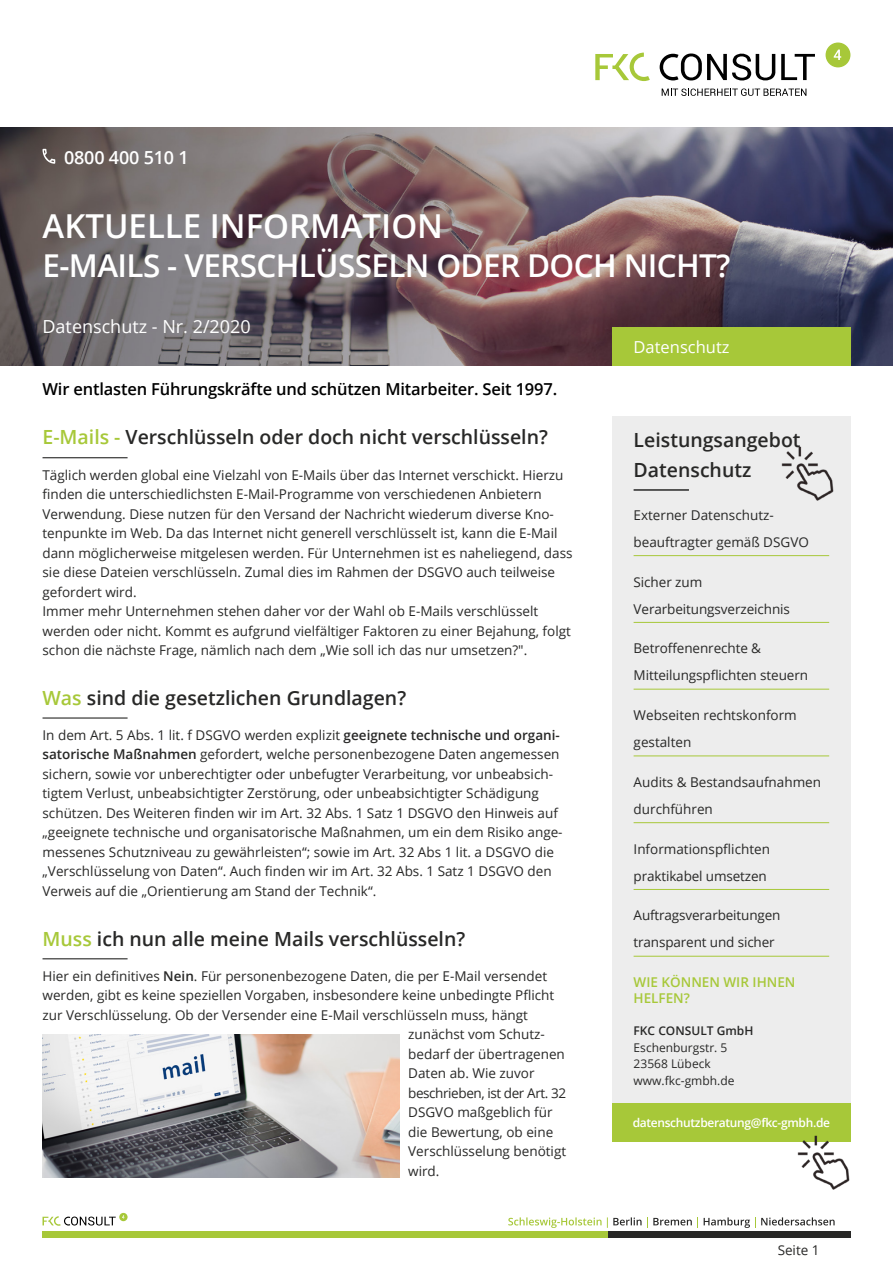
<style>
.page{position:relative;width:893px;height:1263px;background:#fff}
.page>*{position:absolute;margin:0;border:0;box-sizing:border-box;transform-origin:0 0}
.t1{font:600 33px "Open Sans";color:#fff}
.t2{font:600 31.5px "Open Sans";letter-spacing:-.02em;color:#fff}
.t3{font:600 19.5px/30px "Open Sans";color:#282827}
.t4{font:18px "Open Sans";color:#fff}
.t5{font:600 18px "Open Sans";letter-spacing:-.01em;color:#fff}
.t6{font:600 16.5px "Open Sans";letter-spacing:-.01em;color:#000}
.t7{font:16.5px "Open Sans";color:#fff}
.t8{font:13.5px/19.5px "Open Sans";color:#282827}
.t9{font:13.5px "Open Sans";letter-spacing:-.03em;color:#282827}
.t10{font:600 13.5px/16.2px "Open Sans";color:#a7c839}
.t11{font:12px/16.5px "Open Sans";color:#282827}
.t12{font:600 12px "Open Sans";letter-spacing:-.025em;color:#fff}
.t13{font:600 12px "Open Sans";color:#282827}
.s1{color:#a7c839}
.s2{font-weight:600}
</style>
<div class="page">
<svg style="left:595px;top:53px;width:55px;height:28px"></svg>
<svg style="left:660px;top:53px;width:115px;height:28px"></svg>
<svg style="left:781px;top:54px;width:34px;height:26px"></svg>
<div style="left:825px;top:43px;width:25px;height:24px;background:#a7c839;border-radius:50%"></div>
<svg style="left:834px;top:50px;width:7px;height:10px"></svg>
<svg style="left:662px;top:88px;width:144px;height:8px"></svg>
<svg style="left:43px;top:1216px;width:73px;height:10px"></svg>
<svg style="left:119px;top:1213px;width:9px;height:8px"></svg>
<div style="left:43px;top:1231px;width:578px;height:6px;background:#a7c839"></div>
<div style="left:608px;top:1231px;width:242px;height:6px;background:#282827"></div>
<svg style="left:704px;top:1217px;width:131px;height:11px"></svg>
<svg style="left:508px;top:1217px;width:190px;height:11px"></svg>
<img style="left:0;top:128px;width:893px;height:238px">
<div style="left:612px;top:327px;width:238px;height:39px;background:#a7c839"></div>
<div style="left:612px;top:417px;width:238px;height:725px;background:#ededed"></div>
<hr style="left:43px;top:457px;width:85px;height:1px;background:#282827">
<hr style="left:43px;top:717px;width:85px;height:2px;background:#282827">
<hr style="left:43px;top:958px;width:85px;height:1px;background:#282827">
<svg style="left:43px;top:149px;width:12px;height:15px"></svg>
<img style="left:781px;top:446px;width:53px;height:54px">
<hr style="left:634px;top:555px;width:195px;height:1px;background:#a7c839">
<hr style="left:634px;top:622px;width:195px;height:1px;background:#a7c839">
<hr style="left:634px;top:689px;width:195px;height:1px;background:#a7c839">
<hr style="left:634px;top:755px;width:195px;height:1px;background:#a7c839">
<hr style="left:634px;top:822px;width:195px;height:1px;background:#a7c839">
<hr style="left:634px;top:889px;width:195px;height:1px;background:#a7c839">
<hr style="left:634px;top:956px;width:195px;height:1px;background:#a7c839">
<hr style="left:634px;top:489px;width:55px;height:2px;background:#282827">
<div style="left:612px;top:1104px;width:238px;height:38px;background:#a7c839"></div>
<img style="left:797px;top:1135px;width:53px;height:54px">
<img style="left:43px;top:1035px;width:357px;height:143px">
<h3 class="t5" style="left:64px;top:145px;width:126px">0800 400 510 1</h3>
<h1 class="t1" style="left:43px;top:203px;width:402px">AKTUELLE INFORMATION</h1>
<h2 class="t2" style="left:43px;top:244px;width:689px">E-MAILS - VERSCHLÜSSELN ODER DOCH NICHT?</h2>
<h3 class="t4" style="left:43px;top:314px;width:210px">Datenschutz - Nr. 2/2020</h3>
<p class="t6" style="left:43px;top:378px;width:516px">Wir entlasten Führungskräfte und schützen Mitarbeiter. Seit 1997.</p>
<h3 class="t3" style="left:43px;top:422px;width:507px"><span class="s1">E-Mails -</span> Verschlüsseln oder doch nicht verschlüsseln?</h3>
<p class="t8" style="left:43px;top:465px;width:531px">Täglich werden global eine Vielzahl von E-Mails über das Internet verschickt. Hierzu finden die unterschiedlichsten E-Mail-Programme von verschiedenen Anbietern Verwendung. Diese nutzen für den Versand der Nachricht wiederum diverse Kno&shy;tenpunkte im Web. Da das Internet nicht generell verschlüsselt ist, kann die E-Mail dann möglicherweise mitgelesen werden. Für Unternehmen ist es naheliegend, dass sie diese Dateien verschlüsseln. Zumal dies im Rahmen der DSGVO auch teilweise gefordert wird.<br>Immer mehr Unternehmen stehen daher vor der Wahl ob E-Mails verschlüsselt werden oder nicht. Kommt es aufgrund vielfältiger Faktoren zu einer Bejahung, folgt schon die nächste Frage, nämlich nach dem „Wie soll ich das nur umsetzen?".</p>
<h3 class="t3" style="left:43px;top:682px;width:365px"><span class="s1">Was</span> sind die gesetzlichen Grundlagen?</h3>
<p class="t8" style="left:43px;top:725px;width:522px">In dem Art. 5 Abs. 1 lit. f DSGVO werden explizit <span class="s2">geeignete technische und organi&shy;satorische Maßnahmen</span> gefordert, welche personenbezogene Daten angemessen sichern, sowie vor unberechtigter oder unbefugter Verarbeitung, vor unbeabsich&shy;tigtem Verlust, unbeabsichtigter Zerstörung, oder unbeabsichtigter Schädigung schützen. Des Weiteren finden wir im Art. 32 Abs. 1 Satz 1 DSGVO den Hinweis auf „geeignete technische und organisatorische Maßnahmen, um ein dem Risiko ange&shy;messenes Schutzniveau zu gewährleisten“; sowie im Art. 32 Abs 1 lit. a DSGVO die „Verschlüsselung von Daten“. Auch finden wir im Art. 32 Abs. 1 Satz 1 DSGVO den Verweis auf die „Orientierung am Stand der Technik“.</p>
<h3 class="t3" style="left:43px;top:923px;width:424px"><span class="s1">Muss</span> ich nun alle meine Mails verschlüsseln?</h3>
<p class="t8" style="left:43px;top:966px;width:506px">Hier ein definitives <span class="s2">Nein</span>. Für personenbezogene Daten, die per E-Mail versendet</p>
<p class="t8" style="left:43px;top:985px;width:513px">werden, gibt es keine speziellen Vorgaben, insbesondere keine unbedingte Pflicht</p>
<p class="t8" style="left:43px;top:1005px;width:487px">zur Verschlüsselung. Ob der Versender eine E-Mail verschlüsseln muss, hängt</p>
<p class="t8" style="left:408px;top:1024px;width:138px">zunächst vom Schutz-</p>
<p class="t8" style="left:408px;top:1044px;width:158px">bedarf der übertragenen</p>
<p class="t8" style="left:408px;top:1063px;width:128px">Daten ab. Wie zuvor</p>
<p class="t9" style="left:408px;top:1083px;width:159px">beschrieben, ist der Art. 32</p>
<p class="t8" style="left:408px;top:1102px;width:146px">DSGVO maßgeblich für</p>
<p class="t8" style="left:408px;top:1122px;width:147px">die Bewertung, ob eine</p>
<p class="t8" style="left:408px;top:1141px;width:159px">Verschlüsselung benötigt</p>
<p class="t8" style="left:408px;top:1161px;width:33px">wird.</p>
<p class="t7" style="left:634px;top:336px;width:97px">Datenschutz</p>
<h3 class="t3" style="left:634px;top:424px;width:168px">Leistungsangebot<br>Datenschutz</h3>
<p class="t8" style="left:634px;top:501px;width:177px;line-height:27px">Externer Datenschutz&shy;beauftragter gemäß DSGVO</p>
<p class="t8" style="left:634px;top:568px;width:158px;line-height:27px">Sicher zum<br>Verarbeitungsverzeichnis</p>
<p class="t8" style="left:634px;top:634px;width:176px;line-height:27px">Betroffenenrechte &amp;<br>Mitteilungspflichten steuern</p>
<p class="t8" style="left:634px;top:701px;width:165px;line-height:27px">Webseiten rechtskonform gestalten</p>
<p class="t8" style="left:634px;top:768px;width:189px;line-height:27px">Audits &amp; Bestandsaufnahmen durchführen</p>
<p class="t8" style="left:634px;top:835px;width:138px;line-height:27px">Informationspflichten praktikabel umsetzen</p>
<p class="t8" style="left:634px;top:901px;width:148px;line-height:27px">Auftragsverarbeitungen transparent und sicher</p>
<p class="t10" style="left:634px;top:973px;width:163px">WIE KÖNNEN WIR IHNEN<br>HELFEN?</p>
<p class="t13" style="left:634px;top:1023px;width:121px">FKC CONSULT GmbH</p>
<p class="t11" style="left:634px;top:1039px;width:102px">Eschenburgstr. 5<br>23568 Lübeck www.fkc-gmbh.de</p>
<p class="t12" style="left:633px;top:1114px;width:199px">datenschutzberatung@fkc-gmbh.de</p>
<p class="t8" style="left:778px;top:1240px;width:43px">Seite 1</p>
</div>
